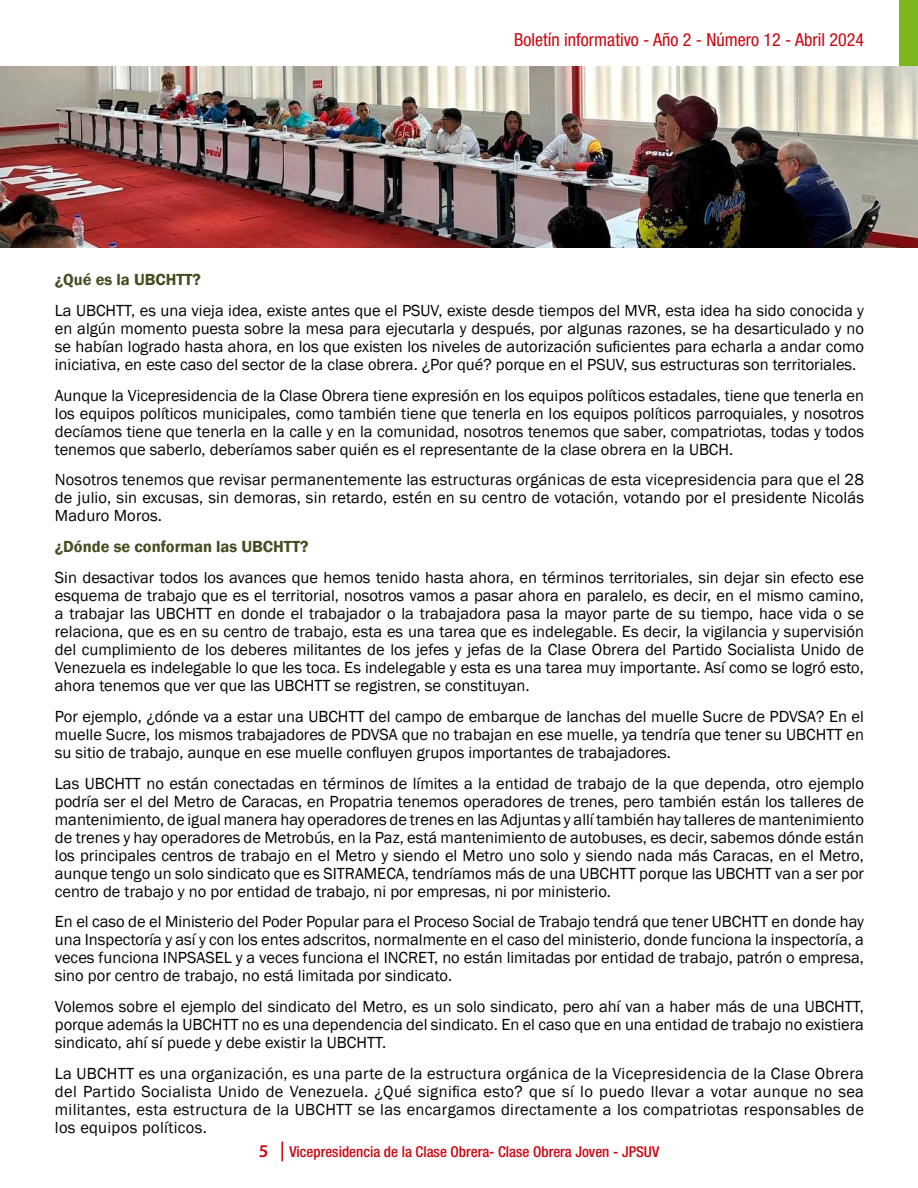
<style>
.page{position:relative;width:918px;height:1188px;background:#fff}
.page>*{position:absolute;margin:0;border:0;box-sizing:border-box;transform-origin:0 0}
.t1{font:condensed 18px "Helvetica Neue LT Std";color:#cb0610}
.t2{font:16.5px/18px "Franklin Gothic";color:#000;text-align:justify}
.t3{font:600 16.5px "Franklin Gothic";color:#424e21}
.t4{font:500 condensed 15px "Helvetica Neue";color:#cb0610}
.s1{font-family:"Myriad Pro";font-weight:600;font-stretch:normal;font-size:18px}
</style>
<div class="page">
<svg style="left:281px;top:1142px;width:2px;height:19px"></svg>
<div style="left:899px;top:0;width:19px;height:163px;background:#7eb61f"></div>
<img style="left:0;top:66px;width:918px;height:182px">
<p class="t1" style="left:514px;top:29px;width:351px">Boletín informativo - Año 2 - Número 12 - Abril 2024</p>
<p class="t3" style="left:55px;top:270px;width:148px">¿Qué es la UBCHTT?</p>
<p class="t2" style="left:55px;top:302px;width:811px">La UBCHTT, es una vieja idea, existe antes que el PSUV, existe desde tiempos del MVR, esta idea ha sido conocida y en algún momento puesta sobre la mesa para ejecutarla y después, por algunas razones, se ha desarticulado y no se habían logrado hasta ahora, en los que existen los niveles de autorización suficientes para echarla a andar como iniciativa, en este caso del sector de la clase obrera. ¿Por qué? porque en el PSUV, sus estructuras son territoriales.</p>
<p class="t2" style="left:55px;top:387px;width:811px">Aunque la Vicepresidencia de la Clase Obrera tiene expresión en los equipos políticos estadales, tiene que tenerla en los equipos políticos municipales, como también tiene que tenerla en los equipos políticos parroquiales, y nosotros decíamos tiene que tenerla en la calle y en la comunidad, nosotros tenemos que saber, compatriotas, todas y todos tenemos que saberlo, deberíamos saber quién es el representante de la clase obrera en la UBCH.</p>
<p class="t2" style="left:55px;top:471px;width:811px">Nosotros tenemos que revisar permanentemente las estructuras orgánicas de esta vicepresidencia para que el 28 de julio, sin excusas, sin demoras, sin retardo, estén en su centro de votación, votando por el presidente Nicolás Maduro Moros.</p>
<p class="t3" style="left:55px;top:537px;width:255px">¿Dónde se conforman las UBCHTT?</p>
<p class="t2" style="left:55px;top:569px;width:811px">Sin desactivar todos los avances que hemos tenido hasta ahora, en términos territoriales, sin dejar sin efecto ese esquema de trabajo que es el territorial, nosotros vamos a pasar ahora en paralelo, es decir, en el mismo camino, a trabajar las UBCHTT en donde el trabajador o la trabajadora pasa la mayor parte de su tiempo, hace vida o se relaciona, que es en su centro de trabajo, esta es una tarea que es indelegable. Es decir, la vigilancia y supervisión del cumplimiento de los deberes militantes de los jefes y jefas de la Clase Obrera del Partido Socialista Unido de Venezuela es indelegable lo que les toca. Es indelegable y esta es una tarea muy importante. Así como se logró esto, ahora tenemos que ver que las UBCHTT se registren, se constituyan.</p>
<p class="t2" style="left:55px;top:708px;width:811px">Por ejemplo, ¿dónde va a estar una UBCHTT del campo de embarque de lanchas del muelle Sucre de PDVSA? En el muelle Sucre, los mismos trabajadores de PDVSA que no trabajan en ese muelle, ya tendría que tener su UBCHTT en su sitio de trabajo, aunque en ese muelle confluyen grupos importantes de trabajadores.</p>
<p class="t2" style="left:55px;top:774px;width:811px">Las UBCHTT no están conectadas en términos de límites a la entidad de trabajo de la que dependa, otro ejemplo podría ser el del Metro de Caracas, en Propatria tenemos operadores de trenes, pero también están los talleres de mantenimiento, de igual manera hay operadores de trenes en las Adjuntas y allí también hay talleres de mantenimiento de trenes y hay operadores de Metrobús, en la Paz, está mantenimiento de autobuses, es decir, sabemos dónde están los principales centros de trabajo en el Metro y siendo el Metro uno solo y siendo nada más Caracas, en el Metro, aunque tengo un solo sindicato que es SITRAMECA, tendríamos más de una UBCHTT porque las UBCHTT van a ser por centro de trabajo y no por entidad de trabajo, ni por empresas, ni por ministerio.</p>
<p class="t2" style="left:55px;top:913px;width:811px">En el caso de el Ministerio del Poder Popular para el Proceso Social de Trabajo tendrá que tener UBCHTT en donde hay una Inspectoría y así y con los entes adscritos, normalmente en el caso del ministerio, donde funciona la inspectoría, a veces funciona INPSASEL y a veces funciona el INCRET, no están limitadas por entidad de trabajo, patrón o empresa, sino por centro de trabajo, no está limitada por sindicato.</p>
<p class="t2" style="left:55px;top:998px;width:811px">Volemos sobre el ejemplo del sindicato del Metro, es un solo sindicato, pero ahí van a haber más de una UBCHTT, porque además la UBCHTT no es una dependencia del sindicato. En el caso que en una entidad de trabajo no existiera sindicato, ahí sí puede y debe existir la UBCHTT.</p>
<p class="t2" style="left:55px;top:1065px;width:811px">La UBCHTT es una organización, es una parte de la estructura orgánica de la Vicepresidencia de la Clase Obrera del Partido Socialista Unido de Venezuela. ¿Qué significa esto? que sí lo puedo llevar a votar aunque no sea militantes, esta estructura de la UBCHTT se las encargamos directamente a los compatriotas responsables de los equipos políticos.</p>
<p class="t4" style="left:259px;top:1143px;width:402px"><span class="s1">5</span> Vicepresidencia de la Clase Obrera- Clase Obrera Joven - JPSUV</p>
</div>
